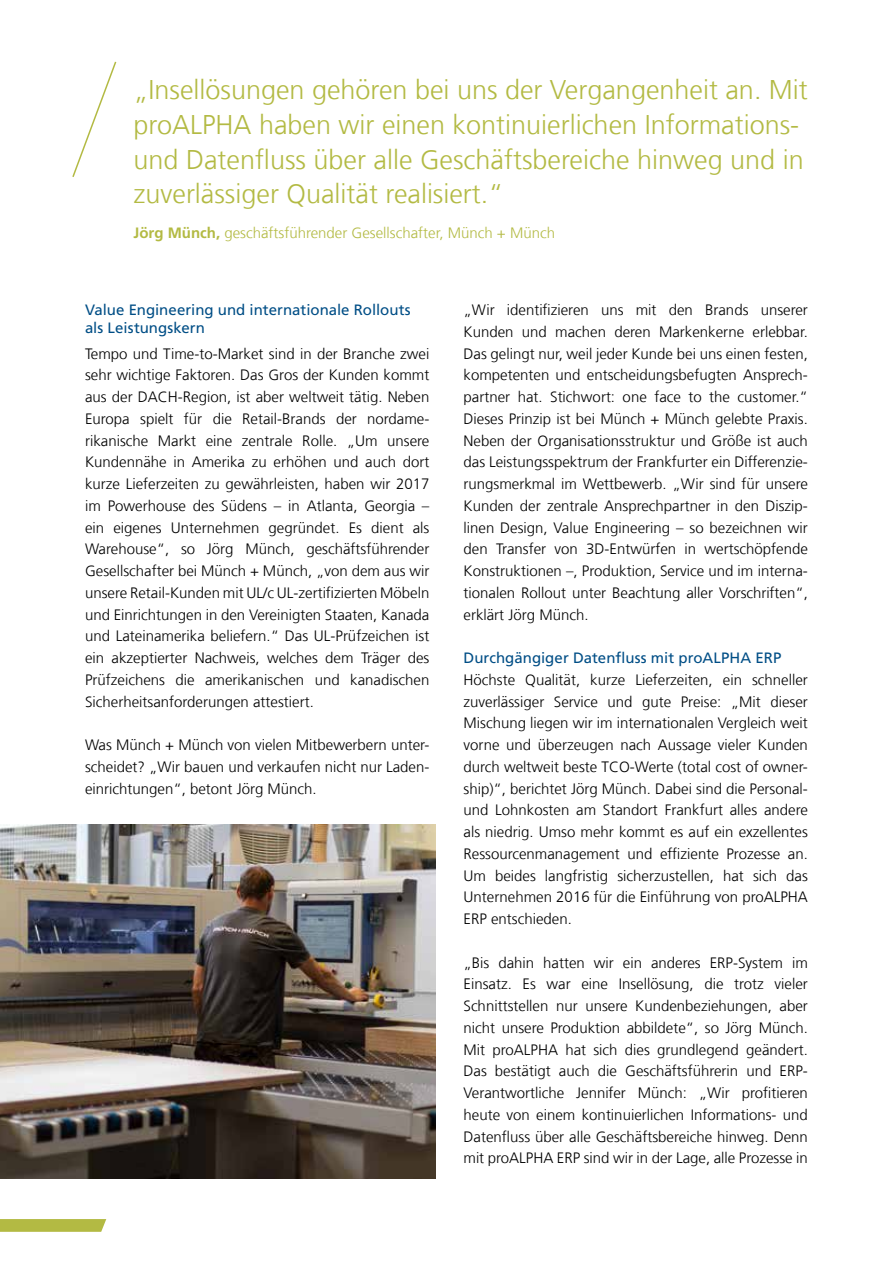
<style>
.page{position:relative;width:893px;height:1263px;background:#fff}
.page>*{position:absolute;margin:0;border:0;box-sizing:border-box;transform-origin:0 0}
.t1{font:300 27px/34.5px "Frutiger LT Com";color:#b3ba43}
.t2{font:300 15px/21.8px "Frutiger LT Com";color:#000;text-align:justify}
.t3{font:15px/18px "Frutiger LT Com";color:#004e86}
.t4{font:300 15px "Frutiger LT Com";color:#b3ba43}
.s1{font-weight:700}
</style>
<div class="page">
<svg style="left:0;top:1219px;width:106px;height:13px"></svg>
<img style="left:0;top:824px;width:436px;height:354px">
<svg style="left:72px;top:61px;width:45px;height:116px"></svg>
<h1 class="t1" style="left:133px;top:73px;width:676px">„Insellösungen gehören bei uns der Vergangenheit an. Mit proALPHA haben wir einen kontinuierlichen Informations&shy;und Datenfluss über alle Geschäftsbereiche hinweg und in zuverlässiger Qualität realisiert.“</h1>
<p class="t4" style="left:133px;top:223px;width:423px"><span class="s1">Jörg Münch,</span> geschäftsführender Gesellschafter, Münch + Münch</p>
<p class="t3" style="left:85px;top:301px;width:327px">Value Engineering und internationale Rollouts als Leistungskern</p>
<p class="t2" style="left:85px;top:342px;width:346px">Tempo und Time-to-Market sind in der Branche zwei sehr wichtige Faktoren. Das Gros der Kunden kommt aus der DACH-Region, ist aber weltweit tätig. Neben Europa spielt für die Retail-Brands der nordame&shy;rikanische Markt eine zentrale Rolle. „Um unsere Kundennähe in Amerika zu erhöhen und auch dort kurze Lieferzeiten zu gewährleisten, haben wir 2017 im Powerhouse des Südens – in Atlanta, Georgia – ein eigenes Unternehmen gegründet. Es dient als Warehouse“, so Jörg Münch, geschäftsführender Gesellschafter bei Münch + Münch, „von dem aus wir unsere Retail-Kunden mit UL/c UL-zertifizierten Möbeln und Einrichtungen in den Vereinigten Staaten, Kanada und Lateinamerika beliefern.“ Das UL-Prüfzeichen ist ein akzeptierter Nachweis, welches dem Träger des Prüfzeichens die amerikanischen und kanadischen Sicherheitsanforderungen attestiert.</p>
<p class="t2" style="left:85px;top:734px;width:346px">Was Münch + Münch von vielen Mitbewerbern unter&shy;scheidet? „Wir bauen und verkaufen nicht nur Laden&shy;einrichtungen“, betont Jörg Münch.</p>
<p class="t2" style="left:463px;top:299px;width:346px">„Wir identifizieren uns mit den Brands unserer Kunden und machen deren Markenkerne erlebbar.<br>Das gelingt nur, weil jeder Kunde bei uns einen festen, kompetenten und entscheidungsbefugten Ansprech&shy;partner hat. Stichwort: one face to the customer.“ Dieses Prinzip ist bei Münch + Münch gelebte Praxis.<br>Neben der Organisationsstruktur und Größe ist auch das Leistungsspektrum der Frankfurter ein Differenzie&shy;rungsmerkmal im Wettbewerb. „Wir sind für unsere Kunden der zentrale Ansprechpartner in den Diszip&shy;linen Design, Value Engineering – so bezeichnen wir den Transfer von 3D-Entwürfen in wertschöpfende Konstruktionen –, Produktion, Service und im interna&shy;tionalen Rollout unter Beachtung aller Vorschriften“, erklärt Jörg Münch.</p>
<p class="t3" style="left:463px;top:649px;width:319px">Durchgängiger Datenfluss mit proALPHA ERP</p>
<p class="t2" style="left:463px;top:669px;width:346px">Höchste Qualität, kurze Lieferzeiten, ein schneller zuverlässiger Service und gute Preise: „Mit dieser Mischung liegen wir im internationalen Vergleich weit vorne und überzeugen nach Aussage vieler Kunden durch weltweit beste TCO-Werte (total cost of owner&shy;ship)“, berichtet Jörg Münch. Dabei sind die Personal&shy;und Lohnkosten am Standort Frankfurt alles andere als niedrig. Umso mehr kommt es auf ein exzellentes Ressourcenmanagement und effiziente Prozesse an.<br>Um beides langfristig sicherzustellen, hat sich das Unternehmen 2016 für die Einführung von proALPHA ERP entschieden.</p>
<p class="t2" style="left:463px;top:951px;width:346px">„Bis dahin hatten wir ein anderes ERP-System im Einsatz. Es war eine Insellösung, die trotz vieler Schnittstellen nur unsere Kundenbeziehungen, aber nicht unsere Produktion abbildete“, so Jörg Münch.<br>Mit proALPHA hat sich dies grundlegend geändert.<br>Das bestätigt auch die Geschäftsführerin und ERP-Verantwortliche Jennifer Münch: „Wir profitieren heute von einem kontinuierlichen Informations- und Datenfluss über alle Geschäftsbereiche hinweg. Denn mit proALPHA ERP sind wir in der Lage, alle Prozesse in</p>
</div>
